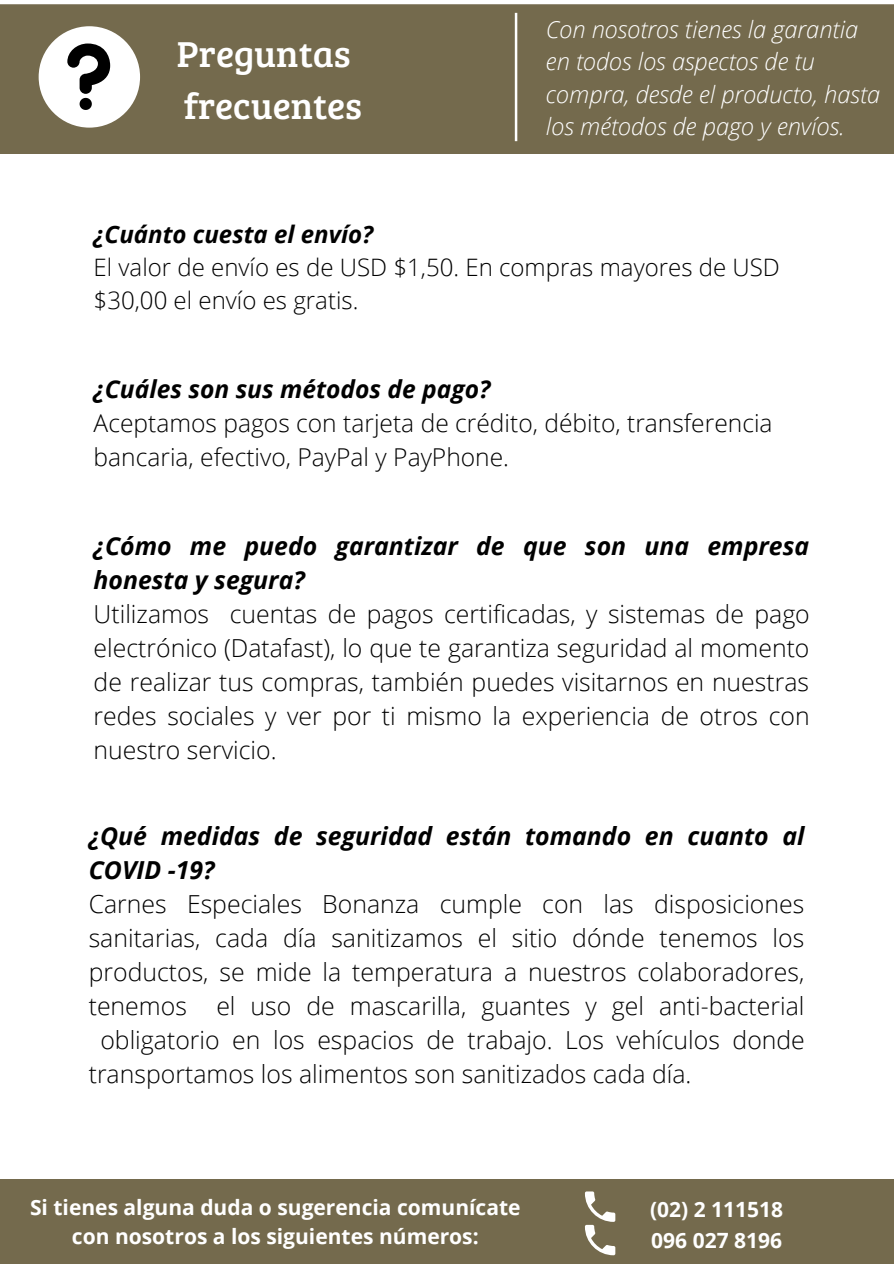
<style>
.page{position:relative;width:894px;height:1264px;background:#fff}
.page>*{position:absolute;margin:0;border:0;box-sizing:border-box;transform-origin:0 0}
.t1{font:37.2px/52.1px "Bree Serif";color:#fff}
.t2{font:300 24.75px/33.9px "Open Sans";color:#000;text-align:justify}
.t3{font:italic 700 24.75px/33.9px "Open Sans";color:#000}
.t4{font:300 24.6px/33.6px "Open Sans";color:#000}
.t5{font:italic 700 24.6px "Open Sans";color:#000}
.t6{font:300 24px/32.8px "Open Sans";color:#000}
.t7{font:italic 700 24px "Open Sans";color:#000}
.t8{font:italic 300 23.7px/32.4px "Open Sans";color:#fff}
.t9{font:700 21px "Open Sans";color:#fff}
.t10{font:21px "Bree Serif";color:#fff}
</style>
<div class="page">
<div style="left:0;top:0;width:893px;height:154px;background:#746a4d"></div>
<hr style="left:0;top:0;width:893px;height:4px;background:#fff">
<div style="left:0;top:1179px;width:893px;height:84px;background:#746a4d"></div>
<svg style="left:38px;top:13px;width:480px;height:129px"></svg>
<svg style="left:584px;top:1191px;width:31px;height:64px"></svg>
<h1 class="t1" style="left:177px;top:26px;width:187px">Preguntas frecuentes</h1>
<p class="t8" style="left:546px;top:12px;width:335px">Con nosotros tienes la garantia en todos los aspectos de tu compra, desde el producto, hasta los métodos de pago y envíos.</p>
<p class="t7" style="left:94px;top:218px;width:281px">¿Cuánto cuesta el envío?</p>
<p class="t6" style="left:94px;top:250px;width:687px">El valor de envío es de USD $1,50. En compras mayores de USD $30,00 el envío es gratis.</p>
<p class="t5" style="left:94px;top:372px;width:398px">¿Cuáles son sus métodos de pago?</p>
<p class="t4" style="left:94px;top:405px;width:680px">Aceptamos pagos con tarjeta de crédito, débito, transferencia bancaria, efectivo, PayPal y PayPhone.</p>
<p class="t3" style="left:94px;top:529px;width:717px">¿Cómo me puedo garantizar de que son una empresa honesta y segura?</p>
<p class="t2" style="left:94px;top:596px;width:717px">Utilizamos cuentas de pagos certificadas, y sistemas de pago electrónico (Datafast), lo que te garantiza seguridad al momento de realizar tus compras, también puedes visitarnos en nuestras redes sociales y ver por ti mismo la experiencia de otros con nuestro servicio.</p>
<p class="t3" style="left:89px;top:818px;width:717px">¿Qué medidas de seguridad están tomando en cuanto al<br>COVID -19?</p>
<p class="t2" style="left:89px;top:886px;width:717px">Carnes Especiales Bonanza cumple con las disposiciones</p>
<p class="t2" style="left:89px;top:920px;width:717px">sanitarias, cada día sanitizamos el sitio dónde tenemos los</p>
<p class="t2" style="left:89px;top:954px;width:717px">productos, se mide la temperatura a nuestros colaboradores,</p>
<p class="t2" style="left:89px;top:988px;width:717px">tenemos el uso de mascarilla, guantes y gel anti-bacterial</p>
<p class="t2" style="left:100px;top:1022px;width:705px">obligatorio en los espacios de trabajo. Los vehículos donde</p>
<p class="t2" style="left:89px;top:1056px;width:604px">transportamos los alimentos son sanitizados cada día.</p>
<p class="t9" style="left:30px;top:1192px;width:492px">Si tienes alguna duda o sugerencia comunícate</p>
<p class="t9" style="left:650px;top:1194px;width:135px">(02) 2 111518</p>
<p class="t9" style="left:72px;top:1221px;width:408px">con nosotros a los siguientes números:</p>
<p class="t9" style="left:651px;top:1225px;width:132px">096 027 8196</p>
<p class="t10" style="left:181px;top:1229px;width:301px">Dirección: Junin y Restauración</p>
<p class="t10" style="left:586px;top:1229px;width:184px">Entrega a domicilio</p>
</div>
